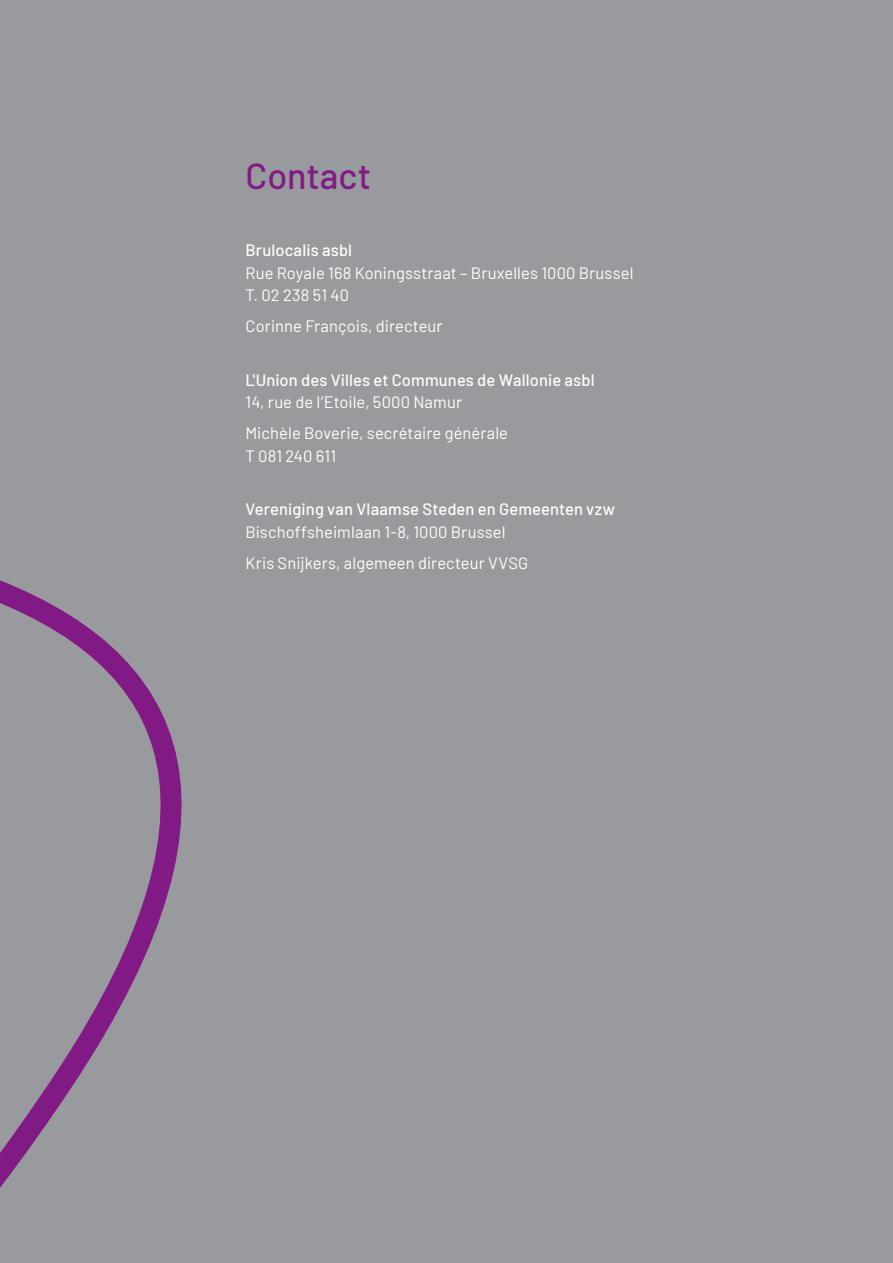
<style>
.page{position:relative;width:893px;height:1263px;background:#989a9d}
.page>*{position:absolute;margin:0;border:0;box-sizing:border-box;transform-origin:0 0}
.t1{font:500 36px "Barlow";color:#821a86}
.t2{font:16.5px/31px "Barlow";letter-spacing:.005em;color:#fff}
.t3{font:500 16.5px "Barlow";letter-spacing:.01em;color:#fff}
</style>
<div class="page">
<svg style="left:0;top:580px;width:182px;height:608px"></svg>
<h1 class="t1" style="left:246px;top:149px;width:127px">Contact</h1>
<p class="t3" style="left:246px;top:238px;width:108px">Brulocalis asbl</p>
<p class="t2" style="left:246px;top:260px;width:389px;line-height:22.5px">Rue Royale 168 Koningsstraat – Bruxelles 1000 Brussel<br>T. 02 238 51 40</p>
<p class="t2" style="left:246px;top:309px;width:198px">Corinne François, directeur</p>
<p class="t3" style="left:246px;top:368px;width:350px">L'Union des Villes et Communes de Wallonie asbl</p>
<p class="t2" style="left:246px;top:385px;width:264px">14, rue de l’Etoile, 5000 Namur<br>Michèle Boverie, secrétaire générale</p>
<p class="t2" style="left:246px;top:439px;width:92px">T 081 240 611</p>
<p class="t3" style="left:246px;top:497px;width:371px">Vereniging van Vlaamse Steden en Gemeenten vzw</p>
<p class="t2" style="left:246px;top:515px;width:284px">Bischoffsheimlaan 1-8, 1000 Brussel<br>Kris Snijkers, algemeen directeur VVSG</p>
</div>
